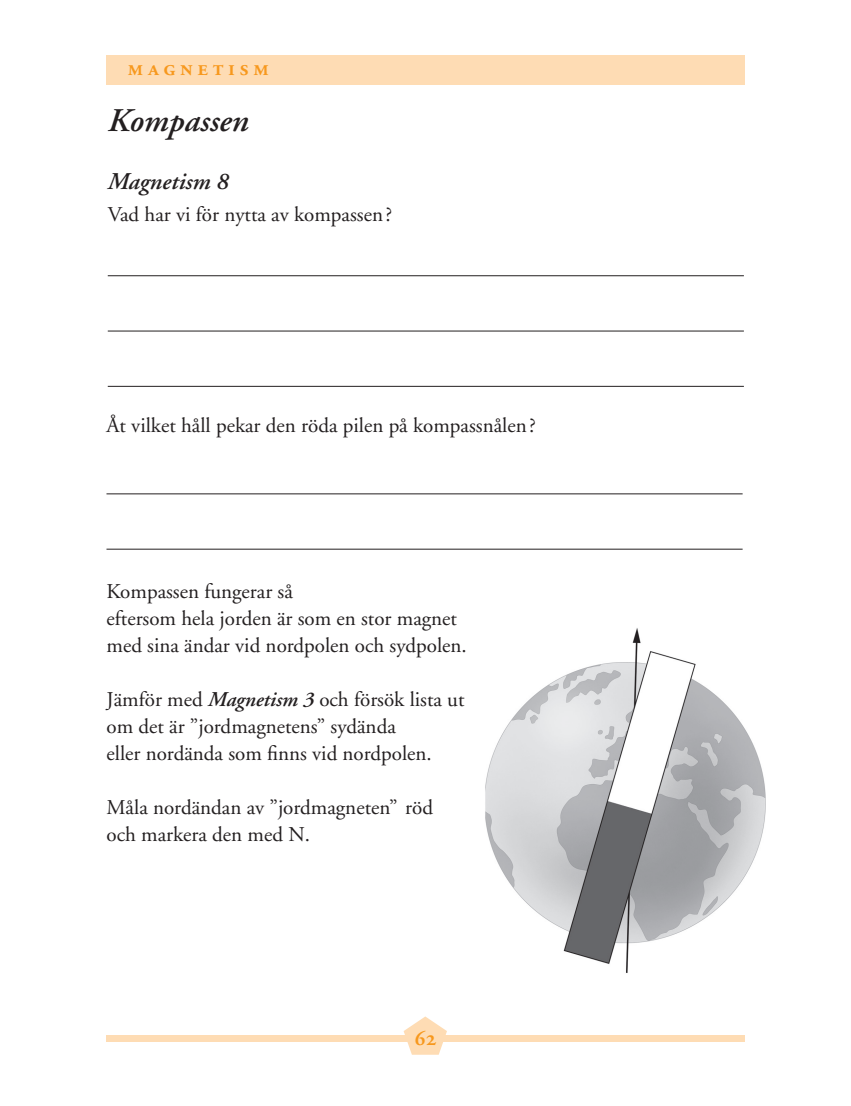
<style>
.page{position:relative;width:851px;height:1106px;background:#fff}
.page>*{position:absolute;margin:0;border:0;box-sizing:border-box;transform-origin:0 0}
.t1{font:italic 600 33px "Adobe Garamond";color:#231f20}
.t2{font:italic 600 24px "Adobe Garamond";color:#231f20}
.t3{font:22.5px "Adobe Garamond Semibold SC";letter-spacing:.2em;color:#f7981d}
.t4{font:21px/27px "Adobe Garamond";color:#231f20}
.s1{font-weight:600;font-style:italic}
</style>
<div class="page">
<div style="left:106px;top:1035px;width:638px;height:7px;background:#fedcb4"></div>
<svg style="left:403px;top:1016px;width:44px;height:38px"></svg>
<div style="left:106px;top:55px;width:638px;height:30px;background:#fedcb4"></div>
<hr style="left:108px;top:275px;width:635px;height:1px;background:#231f20">
<hr style="left:108px;top:331px;width:635px;height:1px;background:#231f20">
<hr style="left:108px;top:386px;width:635px;height:1px;background:#231f20">
<hr style="left:106px;top:493px;width:636px;height:1px;background:#231f20">
<hr style="left:106px;top:549px;width:636px;height:1px;background:#231f20">
<img style="left:485px;top:628px;width:281px;height:345px">
<p class="t3" style="left:128px;top:55px;width:143px">magnetism</p>
<h1 class="t1" style="left:108px;top:102px;width:142px">Kompassen</h1>
<p class="t2" style="left:108px;top:169px;width:123px">Magnetism 8</p>
<p class="t4" style="left:108px;top:201px;width:286px">Vad har vi för nytta av kompassen?</p>
<p class="t4" style="left:106px;top:412px;width:431px">Åt vilket håll pekar den röda pilen på kompassnålen?</p>
<p class="t4" style="left:106px;top:578px;width:362px">Kompassen fungerar så<br>eftersom hela jorden är som en stor magnet med sina ändar vid nordpolen och sydpolen.</p>
<p class="t4" style="left:106px;top:686px;width:359px">Jämför med <span class="s1">Magnetism 3</span> och försök lista ut om det är ”jordmagnetens” sydända<br>eller nordända som finns vid nordpolen.</p>
<p class="t4" style="left:106px;top:794px;width:328px">Måla nordändan av ”jordmagneten” röd och markera den med N.</p>
<p class="t3" style="left:414px;top:1025px;width:23px">62</p>
</div>
